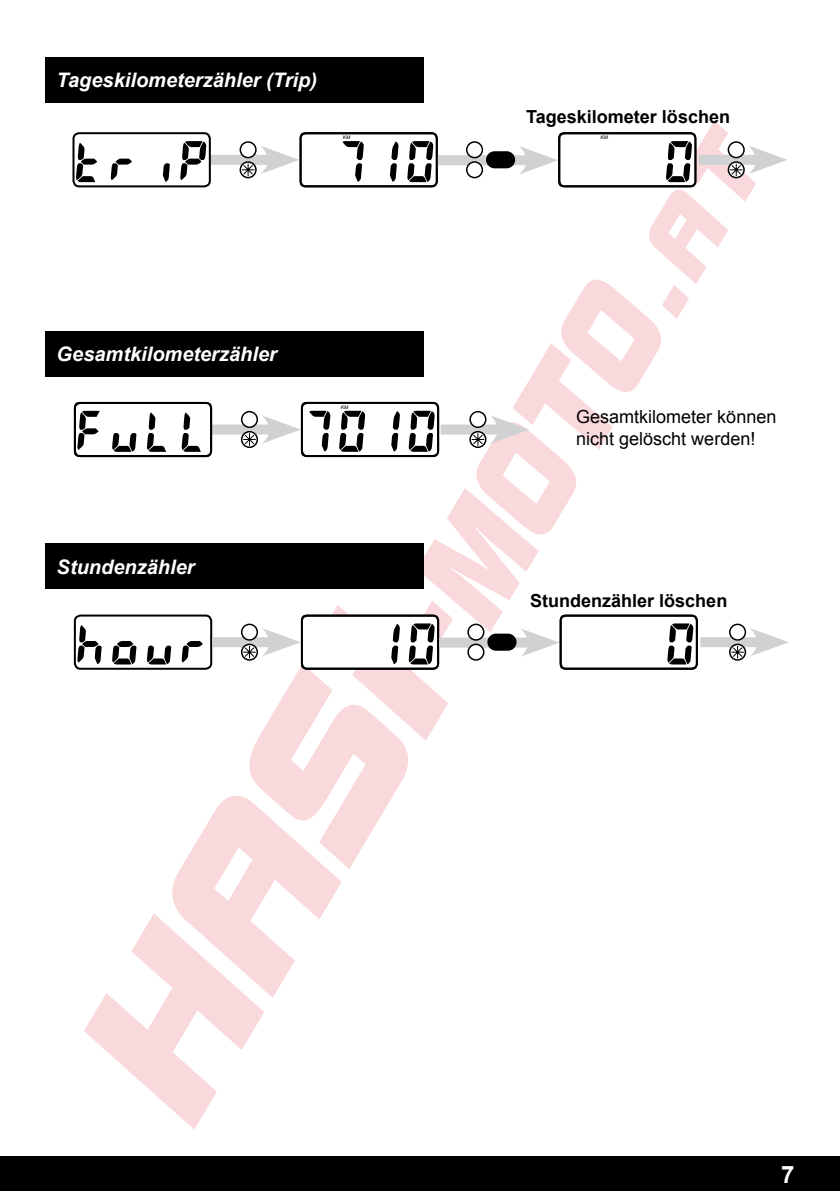
<style>
.page{position:relative;width:840px;height:1191px;background:#fff}
.page>*{position:absolute;margin:0;border:0;box-sizing:border-box;transform-origin:0 0}
.t1{font:700 24px "Arial";color:#fff}
.t2{font:italic 700 20px "Arial";color:#fff}
.t3{font:700 18px "Arial";color:#000}
.t4{font:18px/21.6px "Arial";color:#000}
.t5{font:italic 5px "Arial";color:#000}
</style>
<div class="page">
<svg style="left:84px;top:647px;width:364px;height:482px"></svg>
<svg style="left:416px;top:319px;width:245px;height:313px"></svg>
<div style="left:0;top:1157px;width:839px;height:34px;background:#000"></div>
<div style="left:211px;top:155px;width:65px;height:10px;background:#d0d1d2"></div>
<div style="left:72px;top:132px;width:139px;height:55px;border:2px solid #000;border-radius:6px"></div>
<svg style="left:76px;top:143px;width:21px;height:39px"></svg>
<svg style="left:111px;top:159px;width:21px;height:21px"></svg>
<svg style="left:163px;top:163px;width:7px;height:19px"></svg>
<svg style="left:180px;top:141px;width:26px;height:39px"></svg>
<div style="left:239px;top:141px;width:17px;height:17px;border:2px solid #000;border-radius:50%"></div>
<div style="left:239px;top:161px;width:17px;height:17px;border:2px solid #000;border-radius:50%"></div>
<svg style="left:241px;top:132px;width:196px;height:55px"></svg>
<div style="left:437px;top:155px;width:98px;height:10px;background:#d0d1d2"></div>
<div style="left:486px;top:152px;width:28px;height:16px;background:#000;border-radius:8px"></div>
<div style="left:485px;top:151px;width:30px;height:17px;border:2px solid #000;border-radius:8px"></div>
<div style="left:465px;top:141px;width:18px;height:17px;border:2px solid #000;border-radius:50%"></div>
<div style="left:466px;top:162px;width:16px;height:16px;background:#fff;border-radius:50%"></div>
<div style="left:465px;top:161px;width:18px;height:17px;border:2px solid #000;border-radius:50%"></div>
<svg style="left:519px;top:121px;width:268px;height:198px"></svg>
<div style="left:45px;top:57px;width:378px;height:46px;background:#000"></div>
<div style="left:75px;top:615px;width:136px;height:54px;background:#fff;border-radius:6px"></div>
<div style="left:74px;top:614px;width:138px;height:56px;border:2px solid #000;border-radius:6px"></div>
<svg style="left:77px;top:625px;width:25px;height:39px"></svg>
<svg style="left:112px;top:641px;width:24px;height:23px"></svg>
<svg style="left:147px;top:645px;width:24px;height:19px"></svg>
<svg style="left:181px;top:641px;width:22px;height:21px"></svg>
<div style="left:212px;top:424px;width:66px;height:10px;background:#d0d1d2"></div>
<svg style="left:262px;top:402px;width:176px;height:55px"></svg>
<div style="left:241px;top:412px;width:16px;height:15px;background:#fff;border-radius:50%"></div>
<div style="left:241px;top:411px;width:17px;height:17px;border:2px solid #000;border-radius:50%"></div>
<div style="left:241px;top:431px;width:17px;height:17px;border:2px solid #000;border-radius:50%"></div>
<svg style="left:242px;top:433px;width:14px;height:13px"></svg>
<svg style="left:74px;top:402px;width:138px;height:55px"></svg>
<div style="left:212px;top:637px;width:66px;height:10px;background:#d0d1d2"></div>
<svg style="left:262px;top:600px;width:190px;height:70px"></svg>
<div style="left:241px;top:624px;width:16px;height:16px;background:#fff;border-radius:50%"></div>
<div style="left:241px;top:623px;width:17px;height:17px;border:2px solid #000;border-radius:50%"></div>
<div style="left:241px;top:643px;width:17px;height:17px;border:2px solid #000;border-radius:50%"></div>
<svg style="left:242px;top:645px;width:14px;height:14px"></svg>
<div style="left:439px;top:637px;width:97px;height:10px;background:#d0d1d2"></div>
<div style="left:488px;top:634px;width:27px;height:16px;background:#000;border-radius:8px"></div>
<div style="left:487px;top:633px;width:29px;height:17px;border:2px solid #000;border-radius:8px"></div>
<div style="left:468px;top:624px;width:15px;height:16px;background:#fff;border-radius:50%"></div>
<div style="left:467px;top:623px;width:17px;height:17px;border:2px solid #000;border-radius:50%"></div>
<div style="left:468px;top:644px;width:15px;height:16px;background:#fff;border-radius:50%"></div>
<div style="left:467px;top:643px;width:17px;height:17px;border:2px solid #000;border-radius:50%"></div>
<svg style="left:520px;top:614px;width:177px;height:56px"></svg>
<div style="left:700px;top:637px;width:65px;height:10px;background:#d0d1d2"></div>
<div style="left:728px;top:623px;width:17px;height:17px;border:2px solid #000;border-radius:50%"></div>
<div style="left:729px;top:644px;width:16px;height:16px;background:#040404;border-radius:50%"></div>
<div style="left:728px;top:643px;width:17px;height:17px;border:2px solid #000;border-radius:50%"></div>
<svg style="left:730px;top:628px;width:58px;height:31px"></svg>
<div style="left:45px;top:330px;width:378px;height:46px;background:#000"></div>
<div style="left:45px;top:543px;width:378px;height:46px;background:#000"></div>
<div style="left:440px;top:424px;width:66px;height:10px;background:#d0d1d2"></div>
<svg style="left:490px;top:415px;width:39px;height:29px"></svg>
<div style="left:470px;top:412px;width:15px;height:15px;background:#fff;border-radius:50%"></div>
<div style="left:469px;top:411px;width:17px;height:17px;border:2px solid #000;border-radius:50%"></div>
<div style="left:469px;top:431px;width:17px;height:17px;border:2px solid #000;border-radius:50%"></div>
<svg style="left:471px;top:433px;width:13px;height:13px"></svg>
<p class="t2" style="left:57px;top:67px;width:262px">Tageskilometerzähler (Trip)</p>
<p class="t3" style="left:526px;top:105px;width:205px">Tageskilometer löschen</p>
<p class="t5" style="left:343px;top:134px;width:9px">KM</p>
<p class="t5" style="left:600px;top:134px;width:9px">KM</p>
<p class="t2" style="left:57px;top:340px;width:222px">Gesamtkilometerzähler</p>
<p class="t2" style="left:57px;top:553px;width:139px">Stundenzähler</p>
<p class="t5" style="left:340px;top:403px;width:9px">KM</p>
<p class="t4" style="left:575px;top:406px;width:202px">Gesamtkilometer können nicht gelöscht werden!</p>
<p class="t3" style="left:529px;top:588px;width:199px">Stundenzähler löschen</p>
<p class="t1" style="left:780px;top:1158px;width:15px">7</p>
</div>
